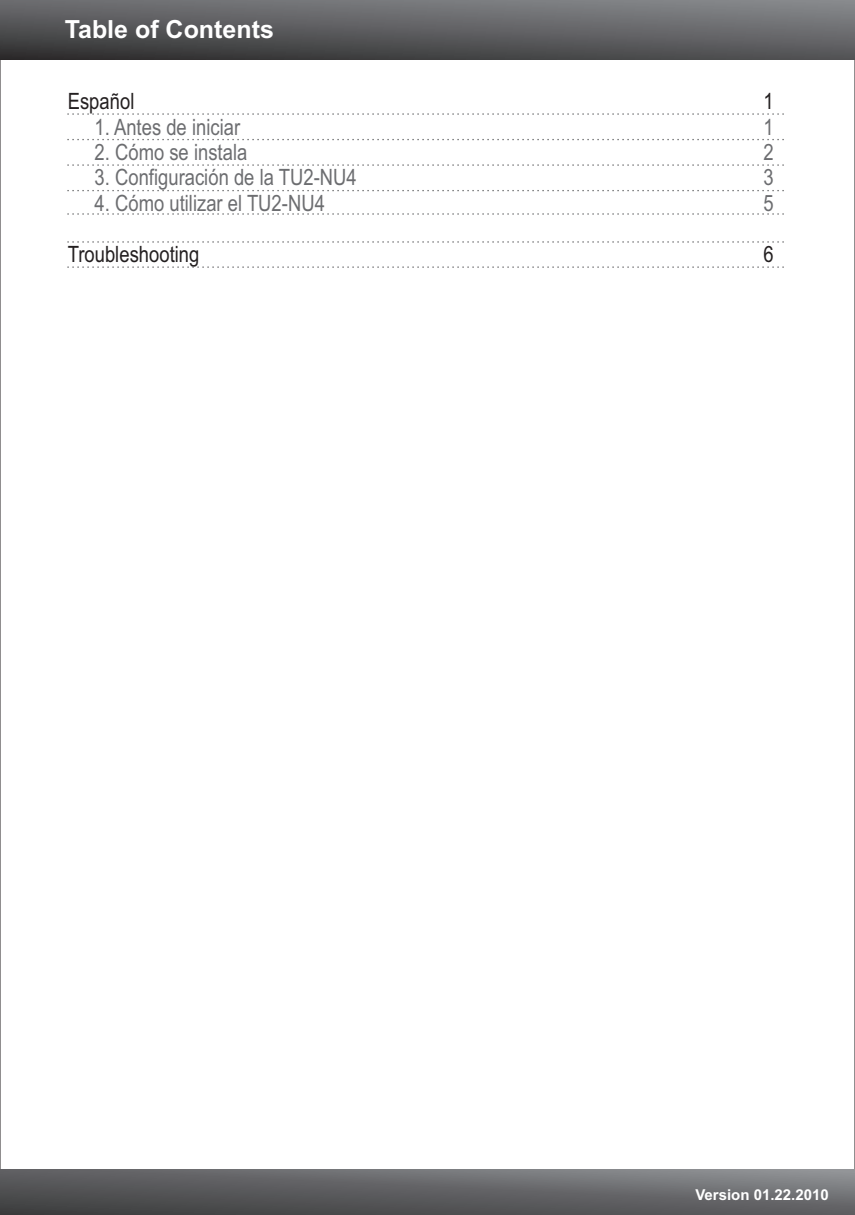
<style>
.page{position:relative;width:855px;height:1215px;background:#fff}
.page>*{position:absolute;margin:0;border:0;box-sizing:border-box;transform-origin:0 0}
.t1{font:700 25px "Arial";color:#fff}
.t2{font:22.5px "Arial Narrow";color:#6c6d70}
.t3{font:22.5px "Arial Narrow";color:#231f20}
.t4{font:700 15px "Arial";color:#fff}
</style>
<div class="page">
<svg style="left:0;top:0;width:855px;height:59px;background:#5e5e61"></svg>
<svg style="left:0;top:1170px;width:855px;height:45px;background:#606163"></svg>
<svg style="left:67px;top:241px;width:717px;height:2px"></svg>
<svg style="left:67px;top:267px;width:717px;height:1px"></svg>
<svg style="left:67px;top:190px;width:717px;height:1px"></svg>
<svg style="left:67px;top:164px;width:717px;height:2px"></svg>
<svg style="left:67px;top:139px;width:717px;height:1px"></svg>
<svg style="left:67px;top:113px;width:717px;height:2px"></svg>
<svg style="left:67px;top:213px;width:717px;height:2px"></svg>
<p class="t1" style="left:65px;top:19px;width:211px">Table of Contents</p>
<p class="t3" style="left:68px;top:93px;width:68px">Español</p>
<p class="t3" style="left:763px;top:93px;width:12px">1</p>
<p class="t2" style="left:763px;top:118px;width:12px">1</p>
<p class="t2" style="left:95px;top:118px;width:147px">1. Antes de iniciar</p>
<p class="t2" style="left:95px;top:144px;width:154px">2. Cómo se instala</p>
<p class="t2" style="left:763px;top:144px;width:12px">2</p>
<p class="t2" style="left:95px;top:169px;width:264px">3. Configuración de la TU2-NU4</p>
<p class="t2" style="left:763px;top:169px;width:12px">3</p>
<p class="t2" style="left:95px;top:195px;width:232px">4. Cómo utilizar el TU2-NU4</p>
<p class="t2" style="left:763px;top:195px;width:12px">5</p>
<p class="t3" style="left:68px;top:246px;width:133px">Troubleshooting</p>
<p class="t3" style="left:763px;top:246px;width:12px">6</p>
<p class="t4" style="left:695px;top:1189px;width:135px">Version 01.22.2010</p>
</div>
